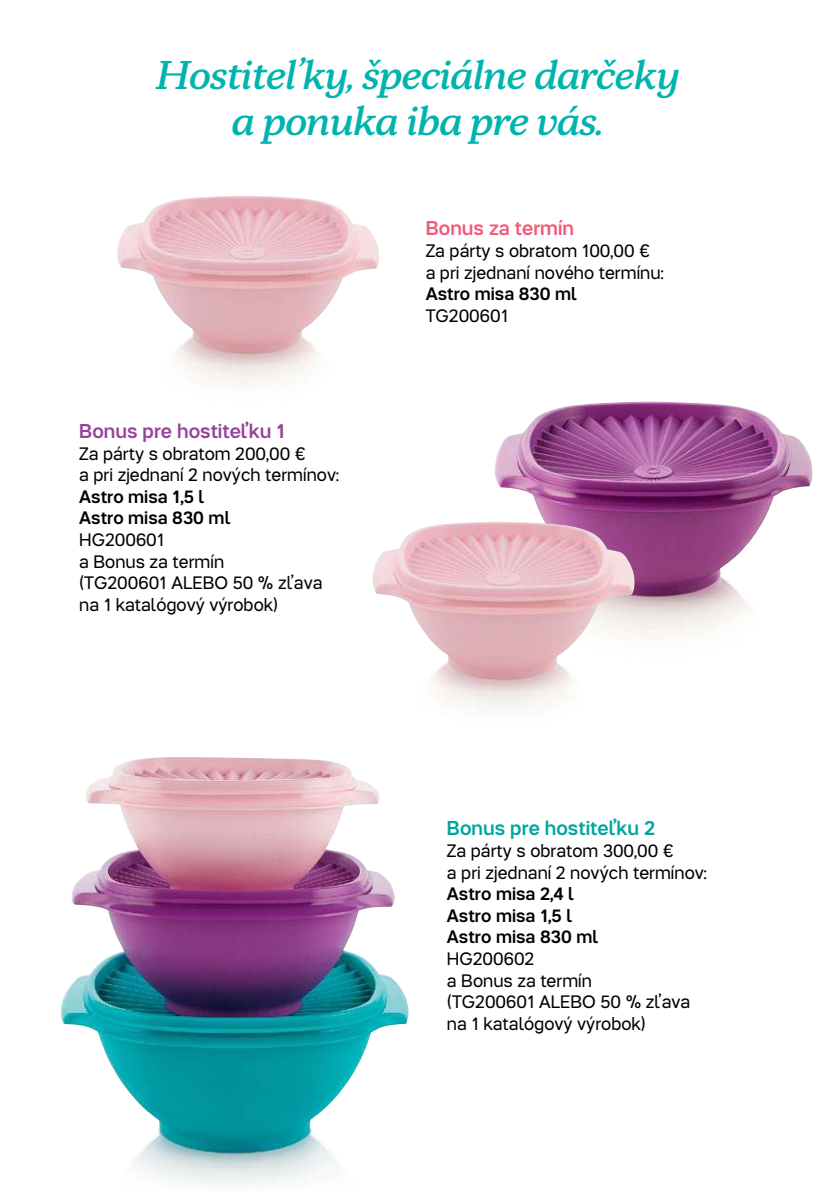
<style>
.page{position:relative;width:840px;height:1191px;background:#fff}
.page>*{position:absolute;margin:0;border:0;box-sizing:border-box;transform-origin:0 0}
.t1{font:40px/46px "Tupper Serif 25 Meditalic";letter-spacing:-.015em;color:#00b4ae;text-align:center}
.t2{font:500 20px "Tupper PRO";color:#984399}
.t3{font:500 20px "Tupper PRO";color:#00a69e}
.t4{font:500 20px "Tupper PRO";color:#f05a77}
.t5{font:18px/21.6px "Tupper PRO";color:#000}
.t6{font:500 18px/21.6px "Tupper PRO";color:#000}
</style>
<div class="page">
<img style="left:494px;top:401px;width:318px;height:237px">
<img style="left:117px;top:196px;width:262px;height:157px">
<img style="left:372px;top:522px;width:262px;height:157px">
<img style="left:61px;top:757px;width:348px;height:428px">
<h1 class="t1" style="left:156px;top:54px;width:524px">Hostitel’ky, špeciálne darčeky a ponuka iba pre vás.</h1>
<p class="t2" style="left:79px;top:419px;width:207px">Bonus pre hostiteľku 1</p>
<p class="t5" style="left:79px;top:442px;width:261px">Za párty s obratom 200,00 €<br>a pri zjednaní 2 nových termínov:</p>
<p class="t6" style="left:79px;top:485px;width:153px">Astro misa 1,5 l<br>Astro misa 830 ml</p>
<p class="t5" style="left:79px;top:529px;width:245px">HG200601<br>a Bonus za termín<br>(TG200601 ALEBO 50 % zľava na 1 katalógový výrobok)</p>
<p class="t4" style="left:425px;top:217px;width:150px">Bonus za termín</p>
<p class="t5" style="left:425px;top:240px;width:239px">Za párty s obratom 100,00 € a pri zjednaní nového termínu:</p>
<p class="t6" style="left:425px;top:283px;width:153px">Astro misa 830 ml</p>
<p class="t5" style="left:425px;top:304px;width:84px">TG200601</p>
<p class="t3" style="left:446px;top:817px;width:209px">Bonus pre hostiteľku 2</p>
<p class="t5" style="left:446px;top:839px;width:261px">Za párty s obratom 300,00 €<br>a pri zjednaní 2 nových termínov:</p>
<p class="t6" style="left:446px;top:882px;width:153px">Astro misa 2,4 l<br>Astro misa 1,5 l<br>Astro misa 830 ml</p>
<p class="t5" style="left:446px;top:947px;width:245px">HG200602<br>a Bonus za termín<br>(TG200601 ALEBO 50 % zľava na 1 katalógový výrobok)</p>
</div>
